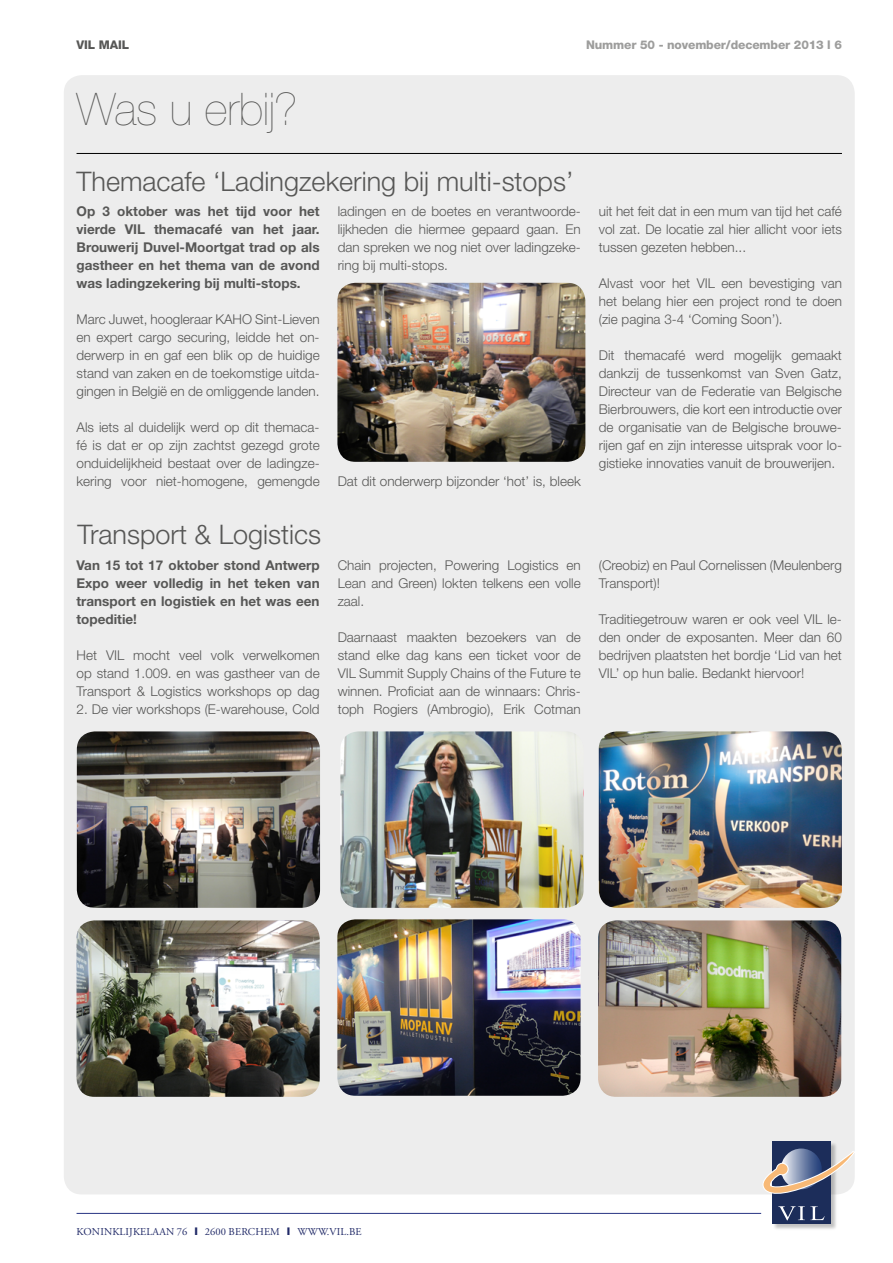
<style>
.page{position:relative;width:893px;height:1263px;background:#fff}
.page>*{position:absolute;margin:0;border:0;box-sizing:border-box;transform-origin:0 0}
.t1{font:200 45px "Helvetica Neue";color:#575756}
.t2{font:300 27px "Helvetica Neue";color:#575756}
.t3{font:300 13.5px/18px "Helvetica Neue";color:#575756;text-align:justify}
.t4{font:700 13.5px/18px "Helvetica Neue";color:#575756;text-align:justify}
.t5{font:800 12px "Helvetica Neue";letter-spacing:-.01em;color:#9d9d9c}
.t6{font:800 12px "Helvetica Neue";letter-spacing:-.01em;color:#575756}
.t7{font:10.5px "Adobe Garamond Pro";letter-spacing:.015em;color:#202967}
.s1{font-family:"Arial";font-weight:900}
</style>
<div class="page">
<div style="left:64px;top:75px;width:791px;height:1119px;background:#ededed;border-radius:18px"></div>
<hr style="left:77px;top:153px;width:765px;height:1px;background:#000">
<img style="left:598px;top:920px;width:243px;height:177px">
<img style="left:599px;top:731px;width:243px;height:177px">
<img style="left:337px;top:919px;width:244px;height:177px">
<img style="left:340px;top:731px;width:244px;height:177px">
<img style="left:76px;top:920px;width:244px;height:177px">
<img style="left:77px;top:731px;width:243px;height:177px">
<hr style="left:77px;top:1213px;width:684px;height:1px;background:#283583">
<img style="left:774px;top:1143px;width:62px;height:86px">
<div style="left:772px;top:1141px;width:59px;height:83px;background:#1c2d5a"></div>
<svg style="left:778px;top:1206px;width:47px;height:14px"></svg>
<svg style="left:763px;top:1148px;width:92px;height:50px"></svg>
<img style="left:337px;top:283px;width:248px;height:179px">
<p class="t6" style="left:77px;top:37px;width:54px">VIL MAIL</p>
<p class="t5" style="left:586px;top:37px;width:257px">Nummer 50 - november/december 2013 l 6</p>
<h1 class="t1" style="left:77px;top:83px;width:222px">Was u erbij?</h1>
<h2 class="t2" style="left:77px;top:165px;width:499px">Themacafe ‘Ladingzekering bij multi-stops’</h2>
<p class="t4" style="left:77px;top:202px;width:245px">Op 3 oktober was het tijd voor het vierde VIL themacafé van het jaar.<br>Brouwerij Duvel-Moortgat trad op als gastheer en het thema van de avond was ladingzekering bij multi-stops.</p>
<p class="t3" style="left:77px;top:310px;width:245px">Marc Juwet, hoogleraar KAHO Sint-Lieven en expert cargo securing, leidde het on&shy;derwerp in en gaf een blik op de huidige stand van zaken en de toekomstige uitda&shy;gingen in België en de omliggende landen.</p>
<p class="t3" style="left:77px;top:418px;width:245px">Als iets al duidelijk werd op dit themaca&shy;fé is dat er op zijn zachtst gezegd grote onduidelijkheid bestaat over de ladingze&shy;kering voor niet-homogene, gemengde</p>
<p class="t3" style="left:338px;top:202px;width:245px">ladingen en de boetes en verantwoorde&shy;lijkheden die hiermee gepaard gaan. En dan spreken we nog niet over ladingzeke&shy;ring bij multi-stops.</p>
<p class="t3" style="left:338px;top:472px;width:245px">Dat dit onderwerp bijzonder ‘hot’ is, bleek</p>
<h2 class="t2" style="left:78px;top:517px;width:245px">Transport &amp; Logistics</h2>
<p class="t4" style="left:77px;top:556px;width:245px">Van 15 tot 17 oktober stond Antwerp Expo weer volledig in het teken van transport en logistiek en het was een topeditie!</p>
<p class="t3" style="left:77px;top:646px;width:245px">Het VIL mocht veel volk verwelkomen op stand 1.009. en was gastheer van de Transport &amp; Logistics workshops op dag</p>
<p class="t3" style="left:77px;top:700px;width:245px">2. De vier workshops (E-warehouse, Cold</p>
<p class="t3" style="left:338px;top:556px;width:245px">Chain projecten, Powering Logistics en Lean and Green) lokten telkens een volle zaal.</p>
<p class="t3" style="left:338px;top:628px;width:245px">Daarnaast maakten bezoekers van de stand elke dag kans een ticket voor de VIL Summit Supply Chains of the Future te winnen. Proficiat aan de winnaars: Chris&shy;toph Rogiers (Ambrogio), Erik Cotman</p>
<p class="t3" style="left:599px;top:202px;width:245px">uit het feit dat in een mum van tijd het café vol zat. De locatie zal hier allicht voor iets tussen gezeten hebben...</p>
<p class="t3" style="left:599px;top:274px;width:245px">Alvast voor het VIL een bevestiging van het belang hier een project rond te doen (zie pagina 3-4 ‘Coming Soon’).</p>
<p class="t3" style="left:599px;top:346px;width:245px">Dit themacafé werd mogelijk gemaakt dankzij de tussenkomst van Sven Gatz, Directeur van de Federatie van Belgische Bierbrouwers, die kort een introductie over de organisatie van de Belgische brouwe&shy;rijen gaf en zijn interesse uitsprak voor lo&shy;gistieke innovaties vanuit de brouwerijen.</p>
<p class="t3" style="left:599px;top:556px;width:245px">(Creobiz) en Paul Cornelissen (Meulenberg<br>Transport)!</p>
<p class="t3" style="left:599px;top:610px;width:245px">Traditiegetrouw waren er ook veel VIL le&shy;den onder de exposanten. Meer dan 60 bedrijven plaatsten het bordje ‘Lid van het VIL’ op hun balie. Bedankt hiervoor!</p>
<p class="t7" style="left:77px;top:1225px;width:286px">KONINKLIJKELAAN 76 <span class="s1">l</span> 2600 BERCHEM <span class="s1">l</span> WWW.VIL.BE</p>
</div>
